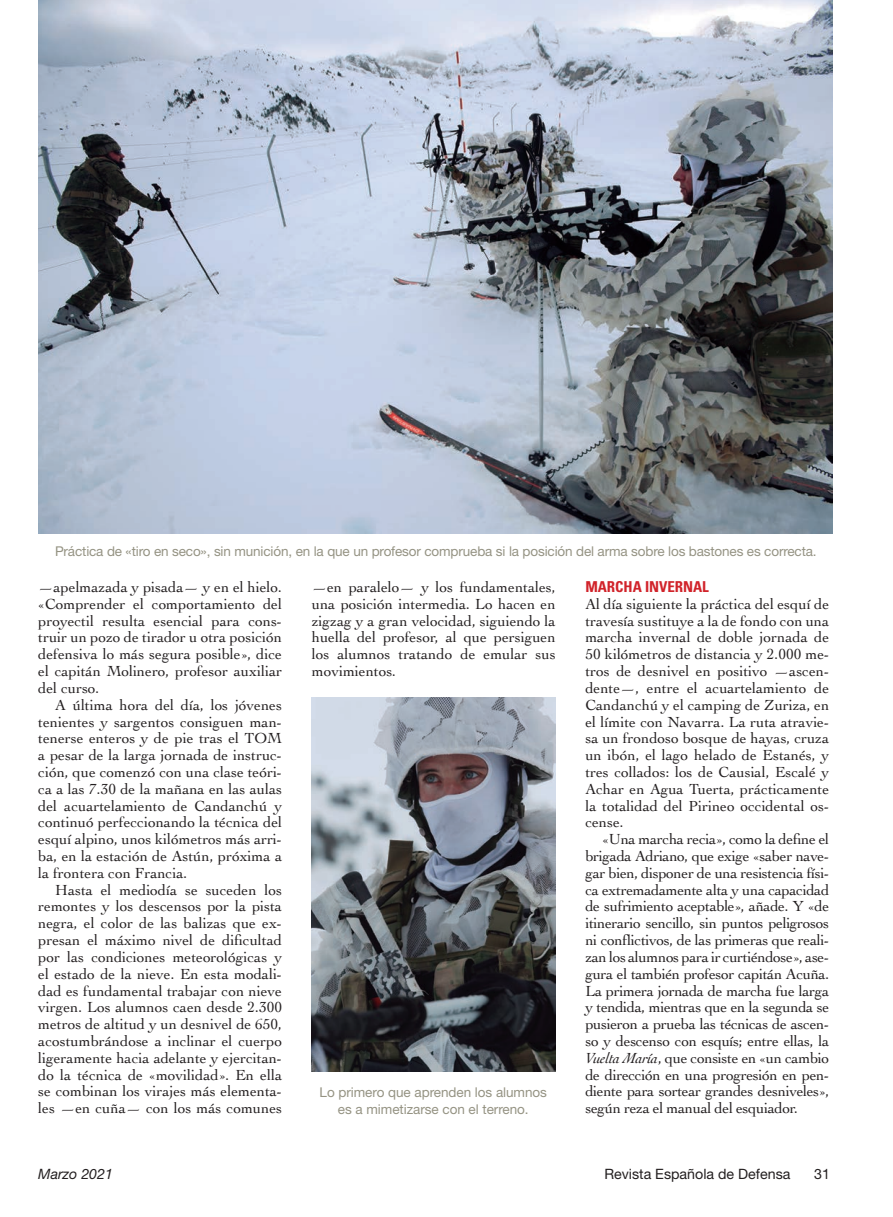
<style>
.page{position:relative;width:893px;height:1217px;background:#fff}
.page>*{position:absolute;margin:0;border:0;box-sizing:border-box;transform-origin:0 0}
.Texto_general{font:15.3px/16.8px "Cochin";color:#231f20;text-align:justify}
.Ladillo{font:700 condensed 15px "Univers";letter-spacing:-.005em;color:#d1232a}
.t1{font:14.25px "Helvetica Neue";color:#231f20}
.t2{font:italic 14.25px "Helvetica Neue";color:#231f20}
.Pie_de_foto{font:13.5px/16.5px "Helvetica Neue";letter-spacing:-.01em;color:#959383;text-align:center}
.s1{font-style:italic}
</style>
<div class="page">
<img style="left:38px;top:0;width:794px;height:533px">
<img style="left:312px;top:697px;width:244px;height:374px">
<p class="Pie_de_foto" style="left:55px;top:542px;width:763px">Práctica de «tiro en seco», sin munición, en la que un profesor comprueba si la posición del arma sobre los bastones es correcta.</p>
<p class="Texto_general" style="left:38px;top:578px;width:245px">—apelmazada y pisada— y en el hielo. «Comprender el comportamiento del proyectil resulta esencial para cons&shy;truir un pozo de tirador u otra posición defensiva lo más segura posible», dice el capitán Molinero, profesor auxiliar del curso.</p>
<p class="Texto_general" style="left:38px;top:695px;width:245px;text-indent:17px">A última hora del día, los jóvenes tenientes y sargentos consiguen man&shy;tenerse enteros y de pie tras el TOM a pesar de la larga jornada de instruc&shy;ción, que comenzó con una clase teóri&shy;ca a las 7.30 de la mañana en las aulas del acuartelamiento de Candanchú y continuó perfeccionando la técnica del esquí alpino, unos kilómetros más arri&shy;ba, en la estación de Astún, próxima a la frontera con Francia.</p>
<p class="Texto_general" style="left:38px;top:880px;width:245px;text-indent:17px">Hasta el mediodía se suceden los remontes y los descensos por la pista negra, el color de las balizas que ex&shy;presan el máximo nivel de dificultad por las condiciones meteorológicas y el estado de la nieve. En esta modali&shy;dad es fundamental trabajar con nieve virgen. Los alumnos caen desde 2.300 metros de altitud y un desnivel de 650, acostumbrándose a inclinar el cuerpo ligeramente hacia adelante y ejercitan&shy;do la técnica de «movilidad». En ella se combinan los virajes más elementa&shy;les —en cuña— con los más comunes</p>
<p class="Texto_general" style="left:312px;top:578px;width:245px">—en paralelo— y los fundamentales, una posición intermedia. Lo hacen en zigzag y a gran velocidad, siguiendo la huella del profesor, al que persiguen los alumnos tratando de emular sus movimientos.</p>
<p class="Ladillo" style="left:585px;top:577px;width:125px">MARCHA INVERNAL</p>
<p class="Texto_general" style="left:585px;top:594px;width:245px">Al día siguiente la práctica del esquí de travesía sustituye a la de fondo con una marcha invernal de doble jornada de 50 kilómetros de distancia y 2.000 me&shy;tros de desnivel en positivo —ascen&shy;dente—, entre el acuartelamiento de Candanchú y el camping de Zuriza, en el límite con Navarra. La ruta atravie&shy;sa un frondoso bosque de hayas, cruza un ibón, el lago helado de Estanés, y tres collados: los de Causial, Escalé y Achar en Agua Tuerta, prácticamente la totalidad del Pirineo occidental os&shy;cense.</p>
<p class="Texto_general" style="left:585px;top:830px;width:245px;text-indent:17px">«Una marcha recia», como la define el brigada Adriano, que exige «saber nave&shy;gar bien, disponer de una resistencia físi&shy;ca extremadamente alta y una capacidad de sufrimiento aceptable», añade. Y «de itinerario sencillo, sin puntos peligrosos ni conflictivos, de las primeras que reali&shy;zan los alumnos para ir curtiéndose», ase&shy;gura el también profesor capitán Acuña.<br>La primera jornada de marcha fue larga y tendida, mientras que en la segunda se pusieron a prueba las técnicas de ascen&shy;so y descenso con esquís; entre ellas, la <span class="s1">Vuelta María</span>, que consiste en «un cambio de dirección en una progresión en pen&shy;diente para sortear grandes desniveles», según reza el manual del esquiador.</p>
<p class="Pie_de_foto" style="left:320px;top:1083px;width:229px">Lo primero que aprenden los alumnos es a mimetizarse con el terreno.</p>
<p class="t2" style="left:38px;top:1164px;width:76px">Marzo 2021</p>
<p class="t1" style="left:604px;top:1164px;width:188px">Revista Española de Defensa</p>
<p class="t1" style="left:814px;top:1164px;width:17px">31</p>
</div>
